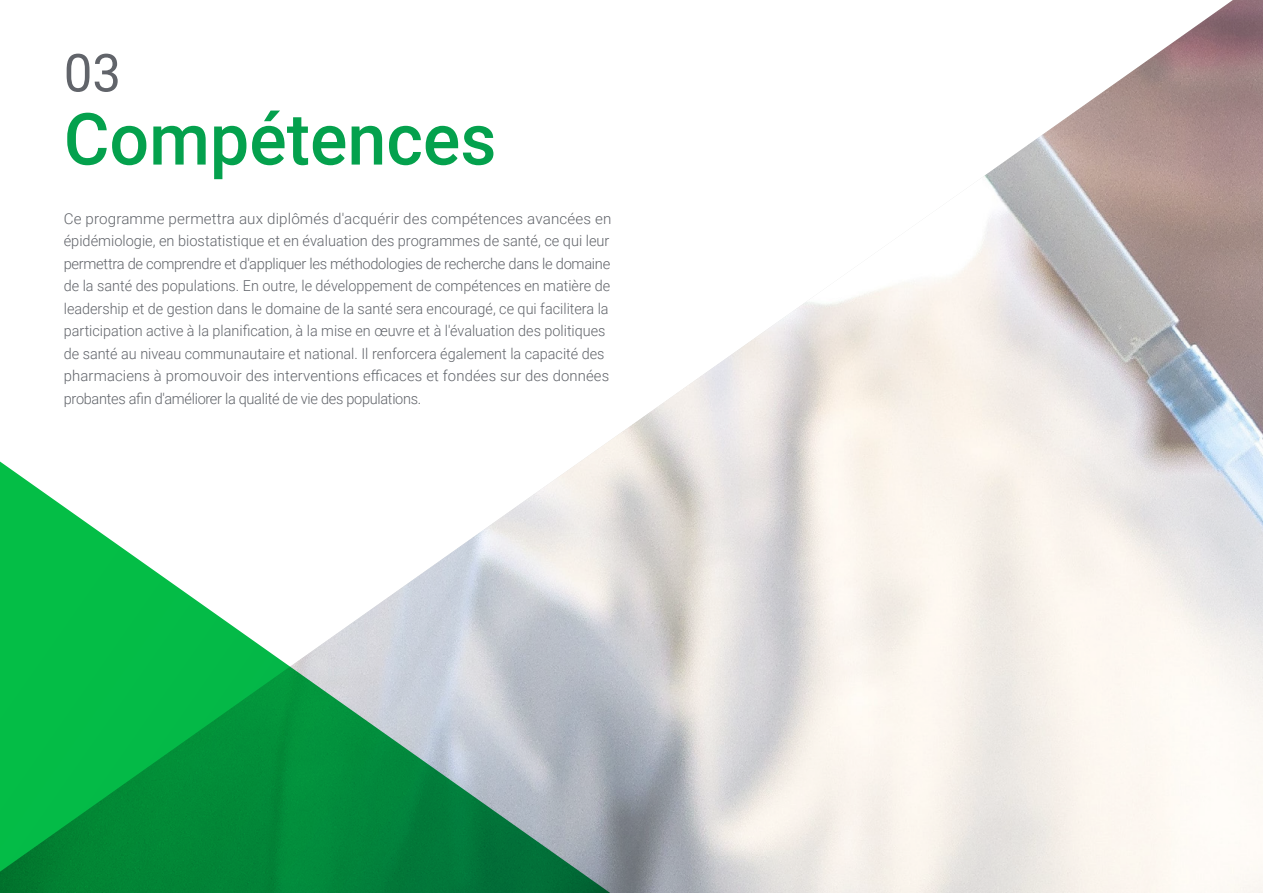
<style>
.page{position:relative;width:1263px;height:893px;background:#fff}
.page>*{position:absolute;margin:0;border:0;box-sizing:border-box;transform-origin:0 0}
.t1{font:500 72px "Roboto";color:#04a14d}
.t2{font:52.5px "Roboto";color:#61646a}
.t3{font:300 15px/22.5px "Roboto";color:#61646a}
</style>
<div class="page">
<img style="left:602px;top:0;width:661px;height:893px">
<svg style="left:0;top:446px;width:640px;height:447px"></svg>
<h2 class="t2" style="left:64px;top:36px;width:59px">03</h2>
<h1 class="t1" style="left:64px;top:89px;width:434px">Compétences</h1>
<p class="t3" style="left:64px;top:207px;width:549px">Ce programme permettra aux diplômés d'acquérir des compétences avancées en épidémiologie, en biostatistique et en évaluation des programmes de santé, ce qui leur permettra de comprendre et d'appliquer les méthodologies de recherche dans le domaine de la santé des populations. En outre, le développement de compétences en matière de leadership et de gestion dans le domaine de la santé sera encouragé, ce qui facilitera la participation active à la planification, à la mise en œuvre et à l'évaluation des politiques de santé au niveau communautaire et national. Il renforcera également la capacité des pharmaciens à promouvoir des interventions efficaces et fondées sur des données probantes afin d'améliorer la qualité de vie des populations.</p>
</div>
